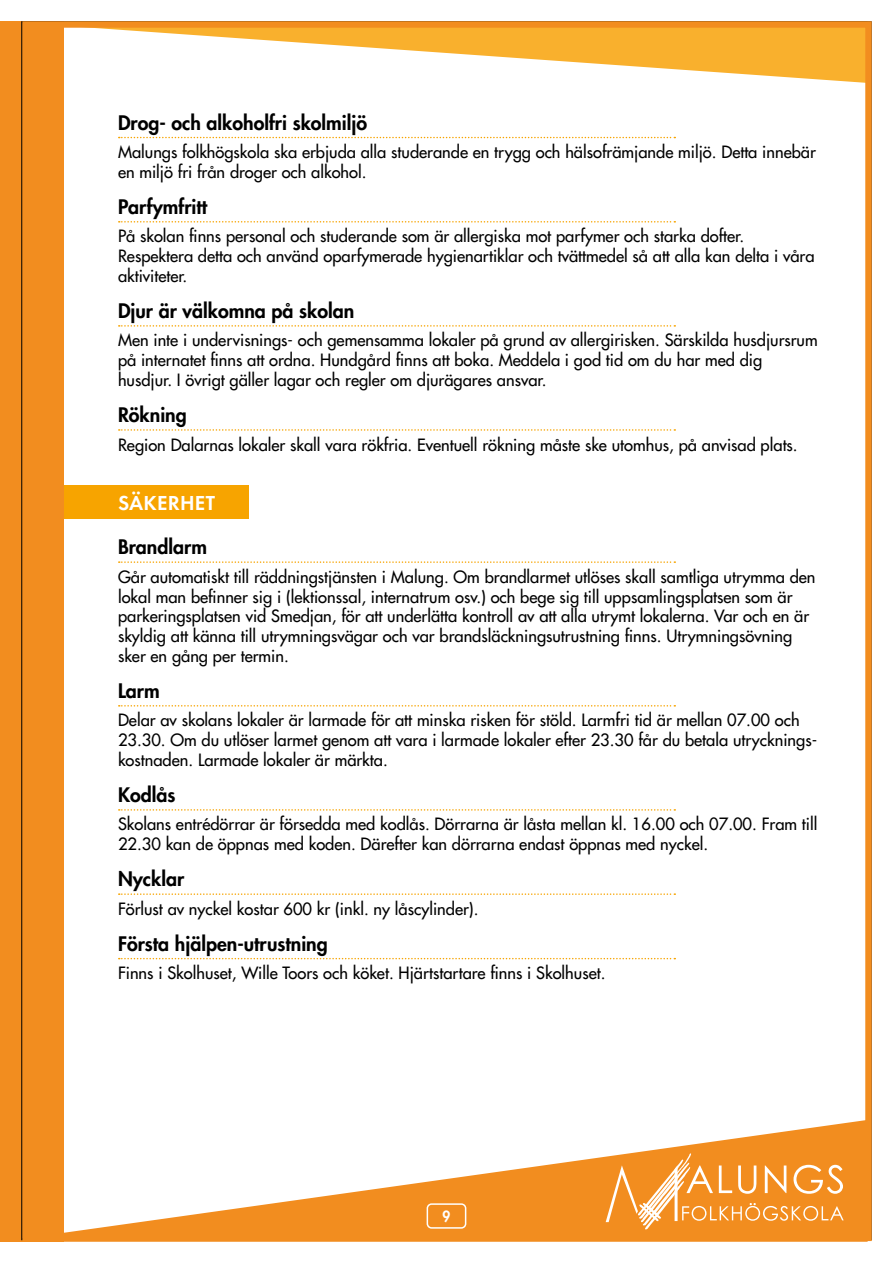
<style>
.page{position:relative;width:893px;height:1263px;background:#fff}
.page>*{position:absolute;margin:0;border:0;box-sizing:border-box;transform-origin:0 0}
.t1{font:600 21px "Futura PT";letter-spacing:.01em;color:#fff}
.t2{font:800 19.5px "Futura LT";color:#000}
.t3{font:16.5px/19.8px "Futura LT";color:#000}
.t4{font:800 15px "Futura LT";color:#fff;scale:.9 1}
</style>
<div class="page">
<svg style="left:119px;top:137px;width:556px;height:1px"></svg>
<svg style="left:119px;top:221px;width:556px;height:2px"></svg>
<svg style="left:119px;top:325px;width:556px;height:2px"></svg>
<svg style="left:119px;top:429px;width:556px;height:2px"></svg>
<div style="left:64px;top:485px;width:185px;height:33px;background:#f7a400"></div>
<svg style="left:119px;top:561px;width:556px;height:2px"></svg>
<svg style="left:119px;top:705px;width:556px;height:1px"></svg>
<svg style="left:119px;top:809px;width:556px;height:2px"></svg>
<svg style="left:119px;top:893px;width:556px;height:2px"></svg>
<svg style="left:119px;top:958px;width:556px;height:1px"></svg>
<svg style="left:96px;top:28px;width:769px;height:55px"></svg>
<svg style="left:64px;top:1120px;width:804px;height:122px"></svg>
<svg style="left:606px;top:1153px;width:238px;height:76px"></svg>
<div style="left:0;top:21px;width:64px;height:1221px;background:#f28d1f"></div>
<div style="left:22px;top:21px;width:850px;height:1220px;border:6px solid #f28d1f"></div>
<div style="left:427px;top:1204px;width:39px;height:24px;background:#f28d1f;border-radius:4px"></div>
<div style="left:427px;top:1203px;width:39px;height:26px;border:2px solid #fff;border-radius:4px"></div>
<p class="t2" style="left:118px;top:110px;width:251px">Drog- och alkoholfri skolmiljö</p>
<p class="t3" style="left:118px;top:142px;width:699px">Malungs folkhögskola ska erbjuda alla studerande en trygg och hälsofrämjande miljö. Detta innebär en miljö fri från droger och alkohol.</p>
<p class="t2" style="left:118px;top:194px;width:91px">Parfymfritt</p>
<p class="t3" style="left:118px;top:226px;width:698px">På skolan finns personal och studerande som är allergiska mot parfymer och starka dofter.<br>Respektera detta och använd oparfymerade hygienartiklar och tvättmedel så att alla kan delta i våra aktiviteter.</p>
<p class="t2" style="left:118px;top:298px;width:238px">Djur är välkomna på skolan</p>
<p class="t3" style="left:118px;top:330px;width:701px">Men inte i undervisnings- och gemensamma lokaler på grund av allergirisken. Särskilda husdjursrum på internatet finns att ordna. Hundgård finns att boka. Meddela i god tid om du har med dig husdjur. I övrigt gäller lagar och regler om djurägares ansvar.</p>
<p class="t2" style="left:118px;top:402px;width:70px">Rökning</p>
<p class="t3" style="left:118px;top:434px;width:681px">Region Dalarnas lokaler skall vara rökfria. Eventuell rökning måste ske utomhus, på anvisad plats.</p>
<p class="t1" style="left:118px;top:490px;width:99px">SÄKERHET</p>
<p class="t2" style="left:118px;top:534px;width:91px">Brandlarm</p>
<p class="t3" style="left:118px;top:567px;width:699px">Går automatiskt till räddningstjänsten i Malung. Om brandlarmet utlöses skall samtliga utrymma den lokal man befinner sig i (lektionssal, internatrum osv.) och bege sig till uppsamlingsplatsen som är parkeringsplatsen vid Smedjan, för att underlätta kontroll av att alla utrymt lokalerna. Var och en är skyldig att känna till utrymningsvägar och var brandsläckningsutrustning finns. Utrymningsövning sker en gång per termin.</p>
<p class="t2" style="left:118px;top:678px;width:43px">Larm</p>
<p class="t3" style="left:118px;top:710px;width:701px">Delar av skolans lokaler är larmade för att minska risken för stöld. Larmfri tid är mellan 07.00 och<br>23.30. Om du utlöser larmet genom att vara i larmade lokaler efter 23.30 får du betala utrycknings&shy;kostnaden. Larmade lokaler är märkta.</p>
<p class="t2" style="left:118px;top:782px;width:59px">Kodlås</p>
<p class="t3" style="left:118px;top:814px;width:701px">Skolans entrédörrar är försedda med kodlås. Dörrarna är låsta mellan kl. 16.00 och 07.00. Fram till<br>22.30 kan de öppnas med koden. Därefter kan dörrarna endast öppnas med nyckel.</p>
<p class="t2" style="left:118px;top:866px;width:68px">Nycklar</p>
<p class="t3" style="left:118px;top:899px;width:362px">Förlust av nyckel kostar 600 kr (inkl. ny låscylinder).</p>
<p class="t2" style="left:118px;top:931px;width:211px">Första hjälpen-utrustning</p>
<p class="t3" style="left:118px;top:963px;width:489px">Finns i Skolhuset, Wille Toors och köket. Hjärtstartare finns i Skolhuset.</p>
<p class="t4" style="left:443px;top:1207px;width:10px">9</p>
</div>
